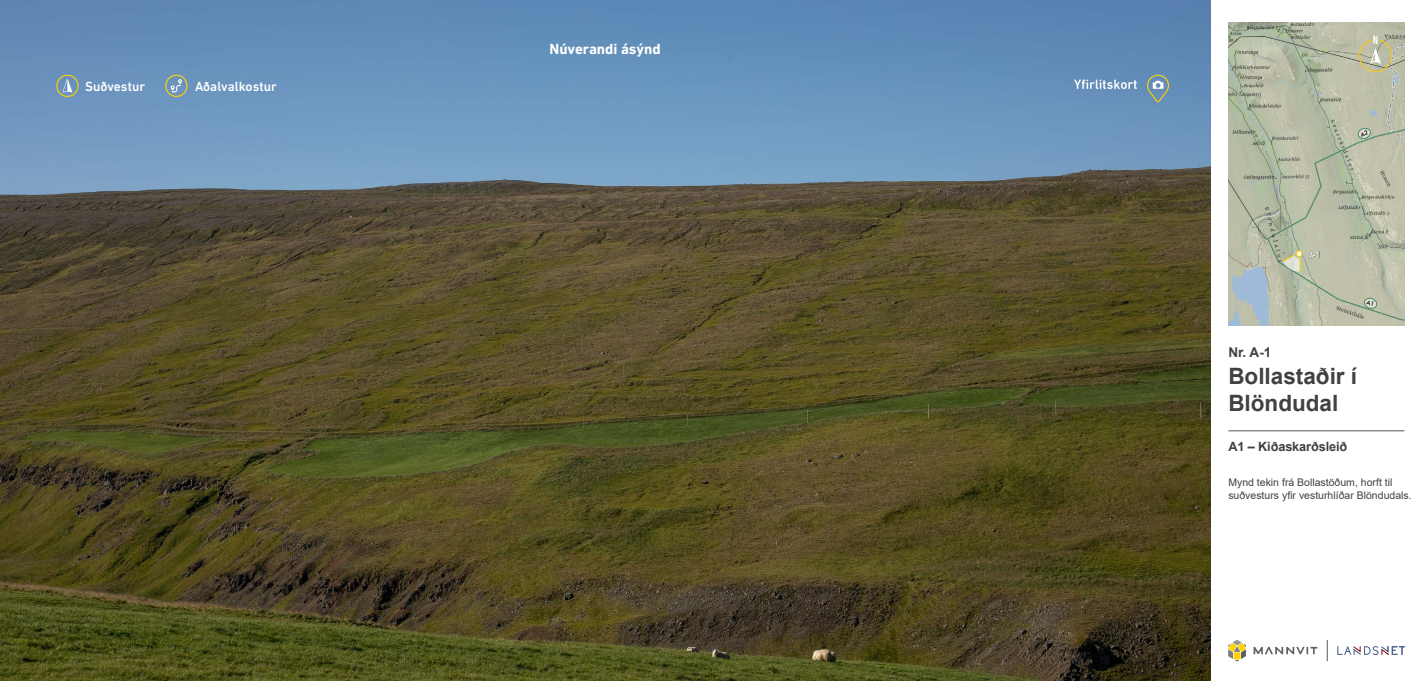
<style>
.page{position:relative;width:1423px;height:681px;background:#fff}
.page>*{position:absolute;margin:0;border:0;box-sizing:border-box;transform-origin:0 0}
.t1{font:700 22.5px/27px "Arial";color:#414042}
.t2{font:700 15px "DIN Next LT Pro";color:#fff}
.t3{font:500 13.5px "DIN Next LT Pro";color:#fff}
.t4{font:700 13.5px "Arial";color:#414042}
.t5{font:700 12.75px "Arial";letter-spacing:-.01em;color:#414042}
.t6{font:500 condensed 12.15px "DIN Next LT Pro";color:#fff}
.t7{font:10.5px/12.6px "Arial";color:#414042}
.t8{font:500 condensed 9.45px "DIN Next LT Pro";color:#fff}
</style>
<div class="page">
<img style="left:0;top:0;width:1210px;height:680px">
<img style="left:1228px;top:22px;width:176px;height:303px">
<svg style="left:1358px;top:39px;width:34px;height:33px"></svg>
<svg style="left:1282px;top:250px;width:20px;height:22px"></svg>
<div style="left:1308px;top:251px;width:12px;height:8px;background:#000;opacity:.75"></div>
<hr style="left:1228px;top:430px;width:176px;height:1px;background:#58595b">
<svg style="left:1074px;top:80px;width:62px;height:9px"></svg>
<svg style="left:1146px;top:75px;width:22px;height:27px"></svg>
<svg style="left:63px;top:79px;width:9px;height:13px"></svg>
<div style="left:56px;top:75px;width:23px;height:22px;border:1px solid #ffd200;border-radius:50%"></div>
<div style="left:165px;top:75px;width:22px;height:22px;border:1px solid #ffd200;border-radius:50%"></div>
<svg style="left:171px;top:79px;width:11px;height:13px"></svg>
<svg style="left:1228px;top:640px;width:17px;height:20px"></svg>
<svg style="left:1253px;top:646px;width:64px;height:8px"></svg>
<svg style="left:1337px;top:646px;width:67px;height:8px"></svg>
<svg style="left:1326px;top:640px;width:1px;height:20px"></svg>
<svg style="left:1356px;top:127px;width:15px;height:13px"></svg>
<svg style="left:1363px;top:297px;width:14px;height:12px"></svg>
<p class="t3" style="left:85px;top:78px;width:61px">Suðvestur</p>
<p class="t3" style="left:195px;top:78px;width:83px">Aðalvalkostur</p>
<h2 class="t2" style="left:549px;top:40px;width:113px">Núverandi ásýnd</h2>
<p class="t6" style="left:1372px;top:33px;width:7px">N</p>
<p class="t8" style="left:1309px;top:249px;width:12px">A-1</p>
<p class="t4" style="left:1228px;top:342px;width:45px">Nr. A-1</p>
<h1 class="t1" style="left:1228px;top:362px;width:130px">Bollastaðir í<br>Blöndudal</h1>
<p class="t5" style="left:1228px;top:437px;width:120px">A1 – Kiðaskarðsleið</p>
<p class="t7" style="left:1228px;top:476px;width:185px">Mynd tekin frá Bollastöðum, horft til suðvesturs yfir vesturhlíðar Blöndudals.</p>
</div>
